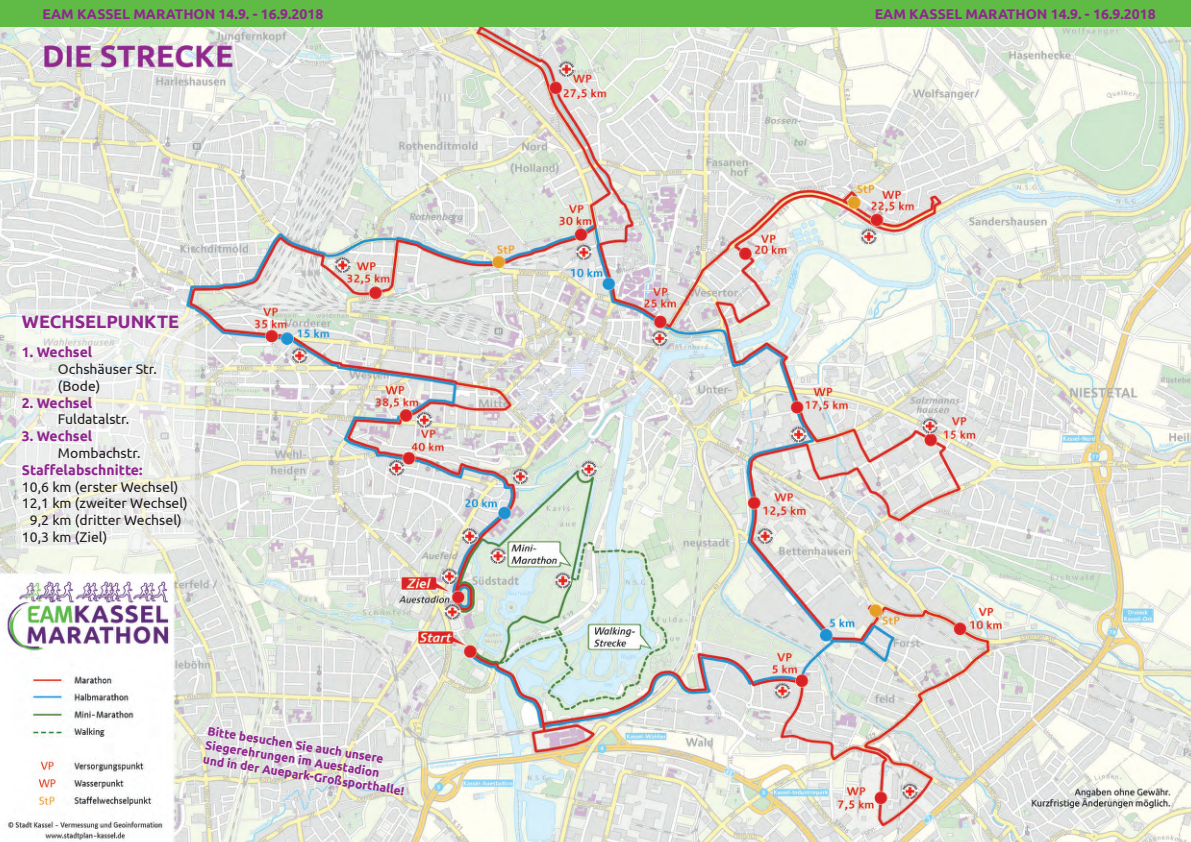
<style>
.page{position:relative;width:1191px;height:842px;background:#fff}
.page>*{position:absolute;margin:0;border:0;box-sizing:border-box;transform-origin:0 0}
.t1{font:700 18px "Ubuntu";color:#90268f}
.t2{font:14px/16.8px "Ubuntu";color:#231f20}
.t3{font:700 14px "Ubuntu";color:#90268f}
.t4{font:700 12px/14.4px "Ubuntu";color:#90268f}
</style>
<div class="page">
<img style="left:0;top:26px;width:587px;height:816px">
<svg style="left:16px;top:309px;width:178px;height:239px;fill:#eceeec"></svg>
<div style="left:0;top:0;width:604px;height:26px;background:#60bb46"></div>
<img style="left:587px;top:26px;width:604px;height:816px">
<div style="left:587px;top:0;width:604px;height:26px;background:#60bb46"></div>
<p class="t3" style="left:43px;top:6px;width:282px">EAM KASSEL MARATHON 14.9. - 16.9.2018</p>
<p class="t3" style="left:874px;top:6px;width:282px">EAM KASSEL MARATHON 14.9. - 16.9.2018</p>
<p class="t1" style="left:22px;top:311px;width:158px">WECHSELPUNKTE</p>
<p class="t3" style="left:22px;top:344px;width:72px">1. Wechsel</p>
<p class="t2" style="left:58px;top:360px;width:100px">Ochshäuser Str. (Bode)</p>
<p class="t3" style="left:22px;top:394px;width:72px">2. Wechsel</p>
<p class="t2" style="left:58px;top:410px;width:73px">Fuldatalstr.</p>
<p class="t3" style="left:22px;top:428px;width:72px">3. Wechsel</p>
<p class="t2" style="left:58px;top:444px;width:84px">Mombachstr.</p>
<p class="t3" style="left:22px;top:461px;width:122px">Staffelabschnitte:</p>
<p class="t2" style="left:22px;top:478px;width:158px">10,6 km (erster Wechsel)</p>
<p class="t2" style="left:22px;top:494px;width:167px">12,1 km (zweiter Wechsel)</p>
<p class="t2" style="left:30px;top:511px;width:153px">9,2 km (dritter Wechsel)</p>
<p class="t2" style="left:22px;top:528px;width:87px">10,3 km (Ziel)</p>
<p class="t4" style="left:209px;top:723px;width:205px;rotate:9deg">Bitte besuchen Sie auch unsere<br>Siegerehrungen im Auestadion<br>und in der Auepark-Großsporthalle!</p>
</div>
